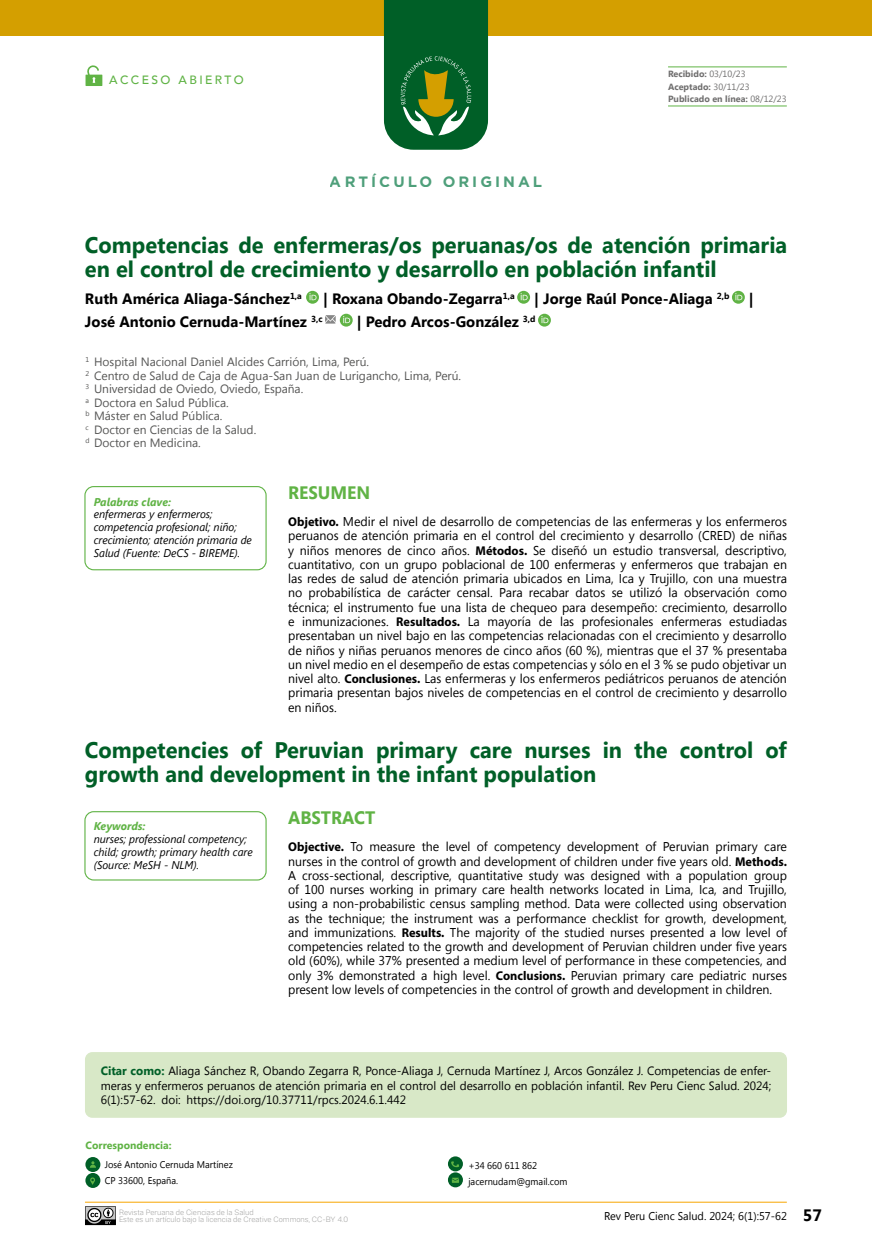
<style>
.page{position:relative;width:872px;height:1255px;background:#fff}
.page>*{position:absolute;margin:0;border:0;box-sizing:border-box;transform-origin:0 0}
.t1{font:700 22.5px/24px "Segoe UI";color:#005f27}
.t2{font:700 18px "Segoe UI";color:#60b345}
.t3{font:700 15px "Segoe UI";color:#000}
.t4{font:700 15px "Gotham";letter-spacing:.2em;color:#027641}
.t5{font:12.75px/14.2px "Segoe UI";color:#000;text-align:justify}
.t6{font:12px/14.2px "Segoe UI";color:#000;text-align:justify}
.t7{font:12px/13.5px "Segoe UI";color:#575756}
.t8{font:500 12px "Avenir";letter-spacing:.2em;color:#60b345}
.t9{font:italic 11.25px/12.9px "Segoe UI";color:#000}
.t10{font:11.25px "Segoe UI";color:#000}
.t11{font:italic 700 11.25px "Segoe UI";color:#60b345}
.t12{font:700 10.5px "Segoe UI";color:#60b345}
.t13{font:9.75px/16.2px "Segoe UI";color:#000;scale:.95 1}
.t14{font:700 9px/12.3px "Segoe UI";color:#706f6f}
.t15{font:300 7.5px/7.5px "Cabrion";color:#9d9d9c}
.s1{font-weight:400}
.s2{font-family:"Myriad Pro";font-weight:700}
.s3{font-weight:700;color:#005f27}
.s4{font-weight:700;font-size:16.5px}
</style>
<div class="page">
<hr style="left:85px;top:1201px;width:702px;height:1px;background:#f7a600">
<svg style="left:85px;top:1206px;width:31px;height:18px"></svg>
<div style="left:0;top:0;width:872px;height:35px;background:#d49f00"></div>
<svg style="left:384px;top:0;width:104px;height:150px;background:#1f6e34"></svg>
<svg style="left:86px;top:65px;width:16px;height:21px"></svg>
<div style="left:84px;top:486px;width:183px;height:84px;border:1px solid #60b345;border-radius:9px"></div>
<div style="left:84px;top:811px;width:183px;height:69px;border:1px solid #60b345;border-radius:9px"></div>
<div style="left:85px;top:1052px;width:702px;height:65px;background:#d8e8c7;border-radius:7px"></div>
<svg style="left:306px;top:291px;width:13px;height:13px"></svg>
<svg style="left:309px;top:293px;width:7px;height:7px"></svg>
<svg style="left:517px;top:291px;width:13px;height:13px"></svg>
<svg style="left:520px;top:293px;width:7px;height:7px"></svg>
<svg style="left:732px;top:291px;width:13px;height:13px"></svg>
<svg style="left:735px;top:293px;width:7px;height:7px"></svg>
<svg style="left:325px;top:315px;width:11px;height:8px"></svg>
<svg style="left:340px;top:314px;width:13px;height:12px"></svg>
<svg style="left:343px;top:316px;width:7px;height:7px"></svg>
<svg style="left:538px;top:314px;width:13px;height:12px"></svg>
<svg style="left:541px;top:316px;width:7px;height:7px"></svg>
<hr style="left:668px;top:66px;width:119px;height:1px;background:#60b345">
<hr style="left:668px;top:106px;width:119px;height:1px;background:#60b345">
<div style="left:85px;top:1172px;width:15px;height:15px;background:#005f27;border-radius:50%"></div>
<svg style="left:85px;top:1156px;width:15px;height:15px"></svg>
<svg style="left:90px;top:1177px;width:5px;height:7px"></svg>
<svg style="left:90px;top:1161px;width:6px;height:6px"></svg>
<div style="left:448px;top:1156px;width:15px;height:15px;background:#005f27;border-radius:50%"></div>
<div style="left:448px;top:1172px;width:15px;height:15px;background:#005f27;border-radius:50%"></div>
<svg style="left:452px;top:1177px;width:7px;height:5px"></svg>
<svg style="left:451px;top:1161px;width:8px;height:6px"></svg>
<p class="t8" style="left:109px;top:69px;width:136px">ACCESO ABIERTO</p>
<p class="t4" style="left:330px;top:171px;width:214px">ARTÍCULO ORIGINAL</p>
<p class="t14" style="left:668px;top:68px;width:120px">Recibido: <span class="s1">03/10/23<br></span>Aceptado: <span class="s1">30/11/23<br></span>Publicado en línea: <span class="s1">08/12/23</span></p>
<h1 class="t1" style="left:85px;top:232px;width:704px">Competencias de enfermeras/os peruanas/os de atención primaria en el control de crecimiento y desarrollo en población infantil</h1>
<p class="t3" style="left:85px;top:288px;width:218px">Ruth América Aliaga-Sánchez<sup>1,a</sup></p>
<p class="t3" style="left:323px;top:288px;width:193px">| Roxana Obando-Zegarra<sup>1,a</sup></p>
<p class="t3" style="left:534px;top:288px;width:197px">| Jorge Raúl Ponce-Aliaga <sup>2,b</sup></p>
<p class="t3" style="left:749px;top:288px;width:6px">|</p>
<p class="t3" style="left:85px;top:310px;width:239px">José Antonio Cernuda-Martínez <sup>3,c</sup></p>
<p class="t3" style="left:357px;top:310px;width:180px">| Pedro Arcos-González <sup>3,d</sup></p>
<p class="t7" style="left:85px;top:355px;width:377px"><sup>1</sup> Hospital Nacional Daniel Alcides Carrión, Lima, Perú.<br><sup>2</sup> Centro de Salud de Caja de Agua-San Juan de Lurigancho, Lima, Perú.<br><sup>3</sup> Universidad de Oviedo, Oviedo, España.<br><sup>a</sup> Doctora en Salud Pública.<br><sup>b</sup> Máster en Salud Pública.<br><sup>c</sup> Doctor en Ciencias de la Salud.<br><sup>d</sup> Doctor en Medicina.</p>
<p class="t11" style="left:94px;top:491px;width:79px">Palabras clave:</p>
<p class="t9" style="left:94px;top:507px;width:160px">enfermeras y enfermeros; competencia profesional; niño; crecimiento; atención primaria de<br>Salud (Fuente: DeCS - BIREME).</p>
<h2 class="t2" style="left:288px;top:480px;width:84px">RESUMEN</h2>
<p class="t5" style="left:288px;top:514px;width:500px"><span class="s2">Objetivo.</span> Medir el nivel de desarrollo de competencias de las enfermeras y los enfermeros peruanos de atención primaria en el control del crecimiento y desarrollo (CRED) de niñas y niños menores de cinco años. <span class="s2">Métodos.</span> Se diseñó un estudio transversal, descriptivo, cuantitativo, con un grupo poblacional de 100 enfermeras y enfermeros que trabajan en las redes de salud de atención primaria ubicados en Lima, Ica y Trujillo, con una muestra no probabilística de carácter censal. Para recabar datos se utilizó la observación como técnica; el instrumento fue una lista de chequeo para desempeño: crecimiento, desarrollo e inmunizaciones. <span class="s2">Resultados.</span> La mayoría de las profesionales enfermeras estudiadas presentaban un nivel bajo en las competencias relacionadas con el crecimiento y desarrollo de niños y niñas peruanos menores de cinco años (60 %), mientras que el 37 % presentaba un nivel medio en el desempeño de estas competencias y sólo en el 3 % se pudo objetivar un nivel alto. <span class="s2">Conclusiones.</span> Las enfermeras y los enfermeros pediátricos peruanos de atención primaria presentan bajos niveles de competencias en el control de crecimiento y desarrollo en niños.</p>
<h1 class="t1" style="left:85px;top:736px;width:703px">Competencies of Peruvian primary care nurses in the control of growth and development in the infant population</h1>
<p class="t11" style="left:94px;top:815px;width:53px">Keywords:</p>
<p class="t9" style="left:94px;top:832px;width:161px">nurses; professional competency; child; growth; primary health care (Source: MeSH - NLM).</p>
<h2 class="t2" style="left:288px;top:805px;width:89px">ABSTRACT</h2>
<p class="t5" style="left:288px;top:839px;width:500px"><span class="s2">Objective.</span> To measure the level of competency development of Peruvian primary care nurses in the control of growth and development of children under five years old. <span class="s2">Methods.<br></span>A cross-sectional, descriptive, quantitative study was designed with a population group of 100 nurses working in primary care health networks located in Lima, Ica, and Trujillo, using a non-probabilistic census sampling method. Data were collected using observation as the technique; the instrument was a performance checklist for growth, development, and immunizations. <span class="s2">Results.</span> The majority of the studied nurses presented a low level of competencies related to the growth and development of Peruvian children under five years old (60%), while 37% presented a medium level of performance in these competencies, and only 3% demonstrated a high level. <span class="s2">Conclusions.</span> Peruvian primary care pediatric nurses present low levels of competencies in the control of growth and development in children.</p>
<p class="t6" style="left:101px;top:1063px;width:672px"><span class="s3">Citar como:</span> Aliaga Sánchez R, Obando Zegarra R, Ponce-Aliaga J, Cernuda Martínez J, Arcos González J. Competencias de enfer&shy;meras y enfermeros peruanos de atención primaria en el control del desarrollo en población infantil. Rev Peru Cienc Salud. 2024; 6(1):57-62. doi: https://doi.org/10.37711/rpcs.2024.6.1.442</p>
<p class="t12" style="left:86px;top:1137px;width:87px">Correspondencia:</p>
<p class="t13" style="left:105px;top:1155px;width:136px">José Antonio Cernuda Martínez<br>CP 33600, España.</p>
<p class="t13" style="left:468px;top:1157px;width:106px">+34 660 611 862 jacernudam@gmail.com</p>
<p class="t15" style="left:119px;top:1208px;width:231px">Revista Peruana de Ciencias de la Salud<br>Este es un artículo bajo la licencia de Creative Commons, CC-BY 4.0</p>
<p class="t10" style="left:604px;top:1207px;width:219px">Rev Peru Cienc Salud. 2024; 6(1):57-62 <span class="s4">57</span></p>
</div>
